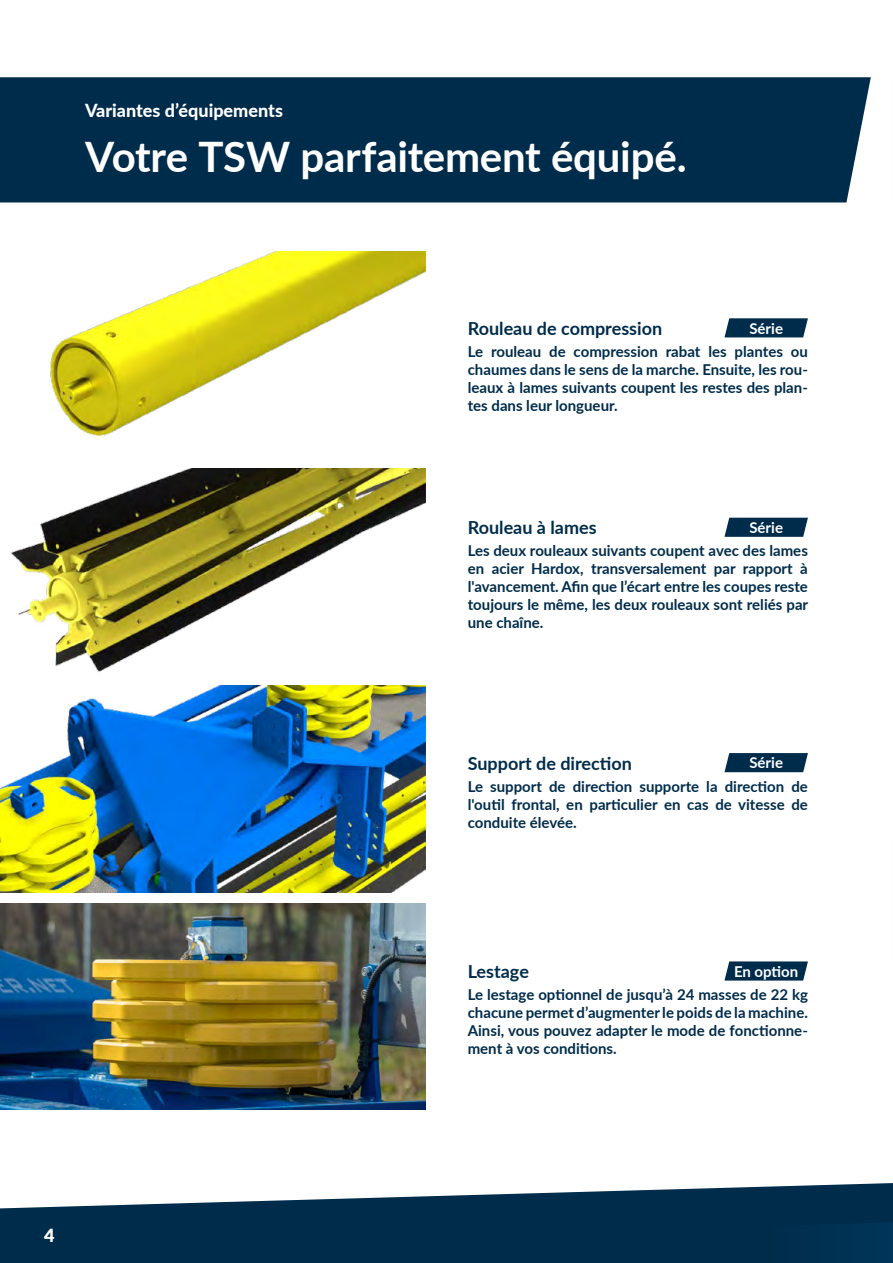
<style>
.page{position:relative;width:893px;height:1263px;background:#fff}
.page>*{position:absolute;margin:0;border:0;box-sizing:border-box;transform-origin:0 0}
.t1{font:700 42px "Lato";letter-spacing:-.005em;color:#fff}
.t2{font:700 18px "Lato";color:#002c4b}
.t3{font:800 18px "Lato";color:#fff}
.t4{font:900 18px "Lato";color:#fff}
.t5{font:700 15px/18px "Lato";color:#002c4b;text-align:justify}
.t6{font:700 15px "Lato";color:#fff}
</style>
<div class="page">
<img style="left:0;top:686px;width:425px;height:206px">
<img style="left:0;top:903px;width:425px;height:207px">
<div style="left:0;top:77px;width:869px;height:125px;background:#002c4b"></div>
<img style="left:50px;top:251px;width:375px;height:185px">
<img style="left:11px;top:468px;width:414px;height:204px">
<svg style="left:724px;top:318px;width:84px;height:19px;background:#143c59"></svg>
<svg style="left:724px;top:518px;width:84px;height:19px;background:#123b57"></svg>
<svg style="left:724px;top:753px;width:84px;height:19px;background:#113a57"></svg>
<svg style="left:724px;top:961px;width:84px;height:19px;background:#153e5a"></svg>
<svg style="left:0;top:1183px;width:893px;height:80px;fill:#002c4b"></svg>
<div style="left:759px;top:1222px;width:134px;height:41px;background:#003151"></div>
<svg style="left:869px;top:77px;width:2px;height:10px"></svg>
<p class="t3" style="left:85px;top:97px;width:199px">Variantes d’équipements</p>
<h1 class="t1" style="left:85px;top:125px;width:603px">Votre TSW parfaitement équipé.</h1>
<p class="t2" style="left:468px;top:315px;width:196px">Rouleau de compression</p>
<p class="t6" style="left:749px;top:317px;width:35px">Série</p>
<p class="t5" style="left:468px;top:342px;width:342px">Le rouleau de compression rabat les plantes ou chaumes dans le sens de la marche. Ensuite, les rou&shy;leaux à lames suivants coupent les restes des plan&shy;tes dans leur longueur.</p>
<p class="t2" style="left:468px;top:514px;width:130px">Rouleau à lames</p>
<p class="t6" style="left:749px;top:516px;width:35px">Série</p>
<p class="t5" style="left:468px;top:541px;width:342px">Les deux rouleaux suivants coupent avec des lames en acier Hardox, transversalement par rapport à l'avancement. Afin que l’écart entre les coupes reste toujours le même, les deux rouleaux sont reliés par une chaîne.</p>
<p class="t2" style="left:468px;top:750px;width:166px">Support de direction</p>
<p class="t6" style="left:749px;top:752px;width:35px">Série</p>
<p class="t5" style="left:468px;top:777px;width:342px">Le support de direction supporte la direction de l'outil frontal, en particulier en cas de vitesse de conduite élevée.</p>
<p class="t2" style="left:468px;top:958px;width:63px">Lestage</p>
<p class="t6" style="left:734px;top:960px;width:66px">En option</p>
<p class="t5" style="left:468px;top:985px;width:342px">Le lestage optionnel de jusqu’à 24 masses de 22 kg chacune permet d’augmenter le poids de la machine.<br>Ainsi, vous pouvez adapter le mode de fonctionne&shy;ment à vos conditions.</p>
<p class="t4" style="left:44px;top:1221px;width:12px">4</p>
</div>
